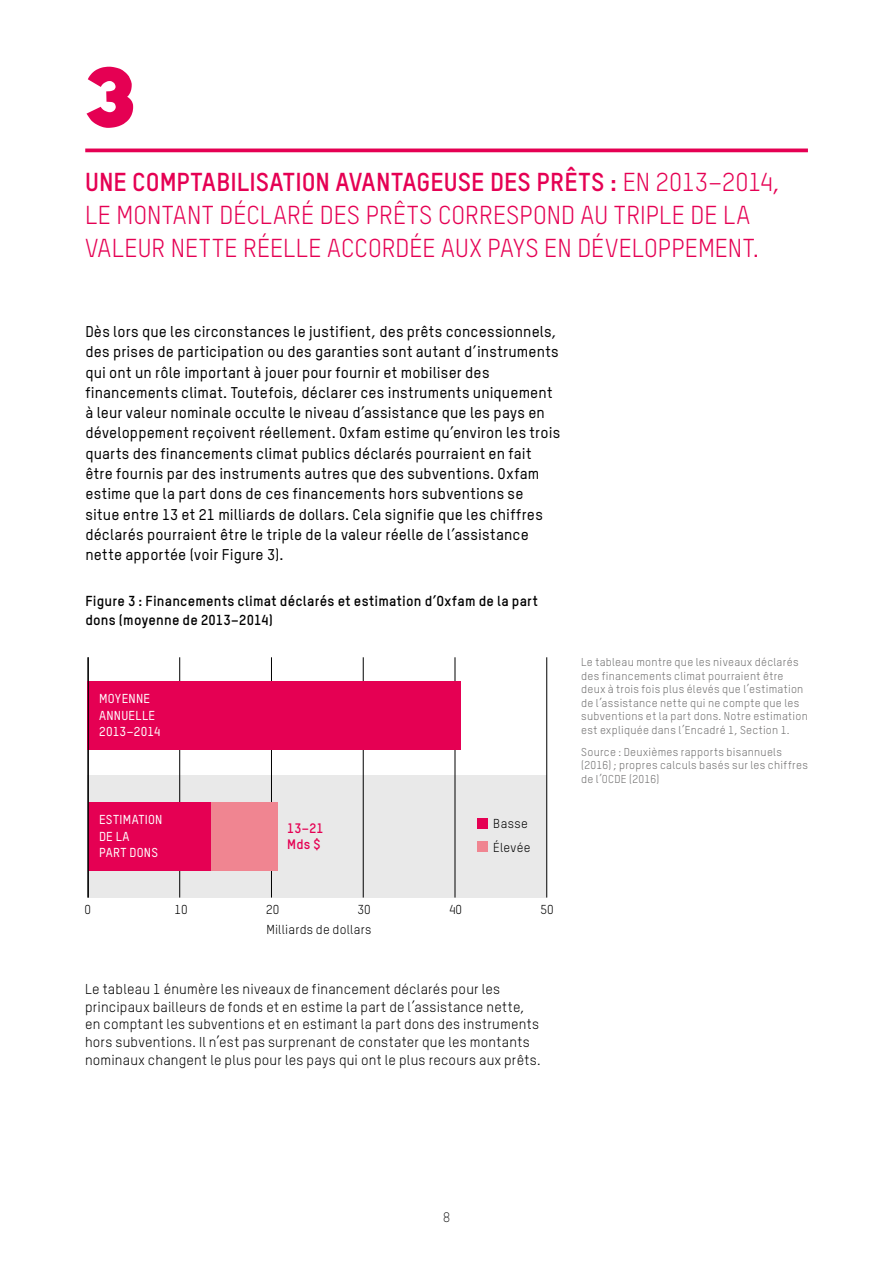
<style>
.page{position:relative;width:893px;height:1263px;background:#fff}
.page>*{position:absolute;margin:0;border:0;box-sizing:border-box;transform-origin:0 0}
.t1{font:84px "Oxfam Global Headline";color:#e50053}
.t2{font:25.5px/33px "Oxfam TSTARPRO";letter-spacing:.005em;color:#e50053}
.t3{font:500 15.3px/20.2px "Oxfam TSTARPRO";letter-spacing:.01em;color:#000}
.t4{font:700 14.25px/19.5px "Oxfam TSTARPRO";letter-spacing:.015em;color:#000}
.t5{font:14.1px/17.7px "Oxfam TSTARPRO";letter-spacing:.015em;color:#000}
.t6{font:700 13.5px/16.5px "Oxfam TSTARPRO";letter-spacing:.015em;color:#e50053}
.t7{font:300 13.5px "Oxfam TSTARPRO";color:#000}
.t8{font:500 12.75px/16.5px "Oxfam TSTARPRO";letter-spacing:.02em;color:#fff}
.t9{font:12.75px/23.9px "Oxfam TSTARPRO";letter-spacing:.02em;color:#000}
.t10{font:11.25px/13.5px "Oxfam TSTARPRO";letter-spacing:.025em;color:#706f6f}
.s1{font-weight:700}
</style>
<div class="page">
<hr style="left:85px;top:149px;width:723px;height:3px;background:#e50053">
<div style="left:87px;top:775px;width:460px;height:122px;background:#e9e9e9"></div>
<hr style="left:179px;top:657px;width:1px;height:240px;background:#000">
<hr style="left:271px;top:657px;width:1px;height:240px;background:#000">
<hr style="left:363px;top:657px;width:1px;height:240px;background:#000">
<hr style="left:455px;top:657px;width:1px;height:240px;background:#000">
<hr style="left:546px;top:657px;width:1px;height:240px;background:#000">
<div style="left:88px;top:681px;width:373px;height:68px;background:#e50053"></div>
<div style="left:211px;top:802px;width:67px;height:68px;background:#f08591"></div>
<div style="left:88px;top:802px;width:123px;height:68px;background:#e50053"></div>
<hr style="left:88px;top:657px;width:1px;height:240px;background:#000">
<div style="left:477px;top:818px;width:11px;height:10px;background:#e50053"></div>
<div style="left:477px;top:841px;width:11px;height:11px;background:#f08591"></div>
<h1 class="t1" style="left:85px;top:25px;width:52px">3</h1>
<h2 class="t2" style="left:85px;top:165px;width:696px"><span class="s1">UNE COMPTABILISATION AVANTAGEUSE DES PRÊTS :</span> EN 2013–2014,<br>LE MONTANT DÉCLARÉ DES PRÊTS CORRESPOND AU TRIPLE DE LA<br>VALEUR NETTE RÉELLE ACCORDÉE AUX PAYS EN DÉVELOPPEMENT.</h2>
<p class="t3" style="left:85px;top:321px;width:476px">Dès lors que les circonstances le justifient, des prêts concessionnels, des prises de participation ou des garanties sont autant d’instruments qui ont un rôle important à jouer pour fournir et mobiliser des financements climat. Toutefois, déclarer ces instruments uniquement à leur valeur nominale occulte le niveau d’assistance que les pays en développement reçoivent réellement. Oxfam estime qu’environ les trois quarts des financements climat publics déclarés pourraient en fait être fournis par des instruments autres que des subventions. Oxfam estime que la part dons de ces financements hors subventions se situe entre 13 et 21 milliards de dollars. Cela signifie que les chiffres déclarés pourraient être le triple de la valeur réelle de l’assistance nette apportée (voir Figure 3).</p>
<p class="t4" style="left:85px;top:590px;width:454px">Figure 3 : Financements climat déclarés et estimation d’Oxfam de la part dons (moyenne de 2013–2014)</p>
<p class="t8" style="left:99px;top:690px;width:63px">MOYENNE<br>ANNUELLE<br>2013–2014</p>
<p class="t8" style="left:99px;top:811px;width:65px">ESTIMATION<br>DE LA<br>PART DONS</p>
<p class="t9" style="left:493px;top:812px;width:39px">Basse<br>Élevée</p>
<p class="t6" style="left:287px;top:819px;width:38px">13–21<br>Mds $</p>
<p class="t9" style="left:84px;top:897px;width:8px">0</p>
<p class="t9" style="left:175px;top:897px;width:15px">10</p>
<p class="t9" style="left:266px;top:897px;width:15px">20</p>
<p class="t9" style="left:358px;top:897px;width:15px">30</p>
<p class="t9" style="left:449px;top:897px;width:15px">40</p>
<p class="t9" style="left:540px;top:897px;width:15px">50</p>
<p class="t9" style="left:266px;top:918px;width:107px">Milliards de dollars</p>
<p class="t5" style="left:85px;top:980px;width:457px">Le tableau 1 énumère les niveaux de financement déclarés pour les principaux bailleurs de fonds et en estime la part de l’assistance nette, en comptant les subventions et en estimant la part dons des instruments hors subventions. Il n’est pas surprenant de constater que les montants nominaux changent le plus pour les pays qui ont le plus recours aux prêts.</p>
<p class="t10" style="left:581px;top:655px;width:228px">Le tableau montre que les niveaux déclarés des financements climat pourraient être deux à trois fois plus élevés que l’estimation de l’assistance nette qui ne compte que les subventions et la part dons. Notre estimation est expliquée dans l’Encadré 1, Section 1.</p>
<p class="t10" style="left:581px;top:745px;width:228px">Source : Deuxièmes rapports bisannuels (2016) ; propres calculs basés sur les chiffres de l’OCDE (2016)</p>
<p class="t7" style="left:443px;top:1209px;width:8px">8</p>
</div>
